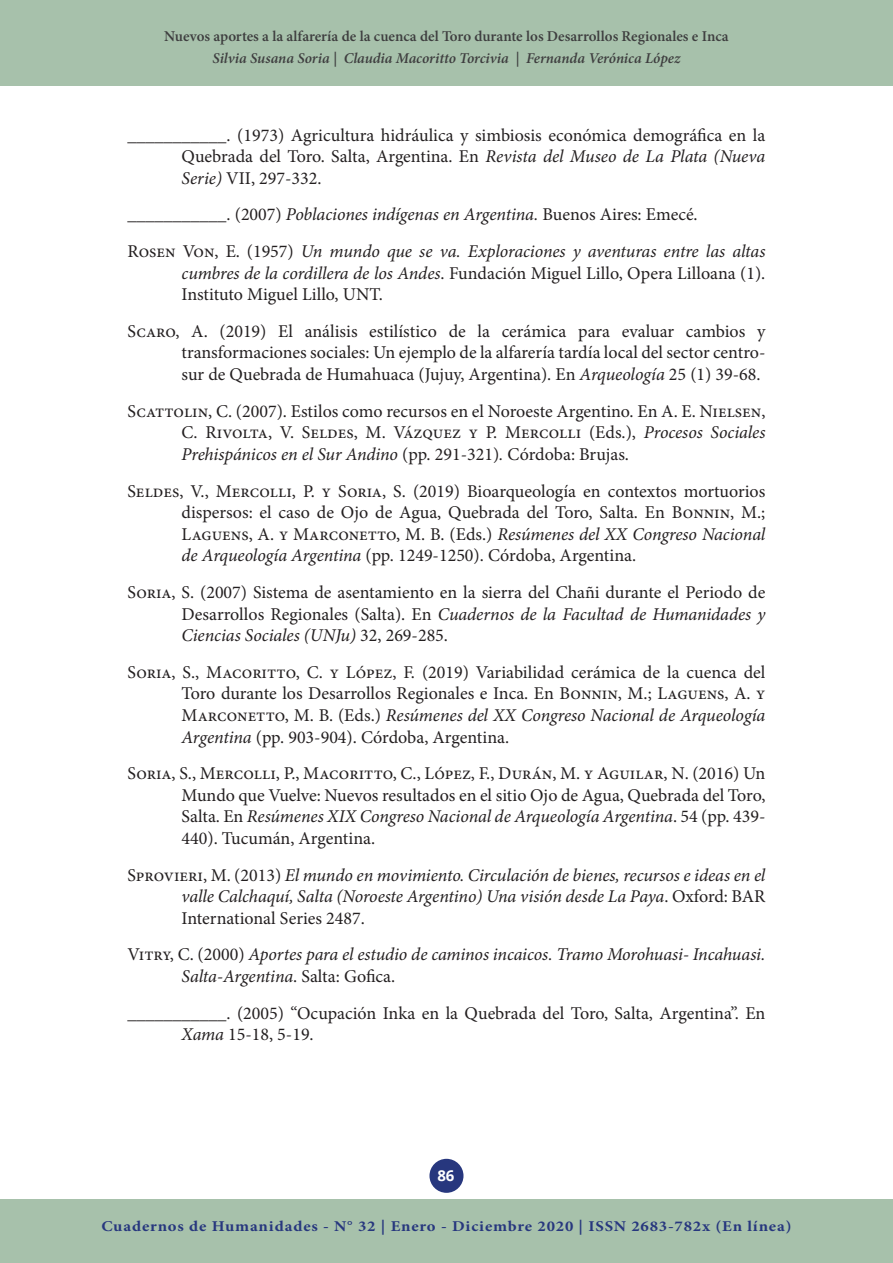
<style>
.page{position:relative;width:893px;height:1263px;background:#fff}
.page>*{position:absolute;margin:0;border:0;box-sizing:border-box;transform-origin:0 0}
.t1{font:18px/21.6px "Minion Pro";color:#231f20;text-align:justify}
.t2{font:italic 18px/21.6px "Minion Pro";letter-spacing:-.01em;color:#231f20;text-align:justify}
.t3{font:600 15px "Minion Pro";color:#3e3e3f}
.t4{font:700 15px "Minion Pro";letter-spacing:.05em;color:#27377e;scale:1.11 1}
.t5{font:italic 600 15px "Minion Pro";letter-spacing:-.005em;color:#3e3e3f}
.t6{font:700 15px "Open Sans";color:#fff}
.s1{font-style:italic}
.s2{font-style:normal}
</style>
<div class="page">
<div style="left:429px;top:1159px;width:34px;height:34px;background:#27377e;border-radius:50%"></div>
<div style="left:0;top:0;width:893px;height:85px;background:#a7c1ab"></div>
<div style="left:0;top:1199px;width:893px;height:64px;background:#a7c1ab"></div>
<p class="t3" style="left:164px;top:26px;width:566px">Nuevos aportes a la alfarería de la cuenca del Toro durante los Desarrollos Regionales e Inca</p>
<p class="t5" style="left:213px;top:48px;width:469px">Silvia Susana Soria | Claudia Macoritto Torcivia | Fernanda Verónica López</p>
<p class="t1" style="left:182px;top:124px;width:585px;text-indent:-54px">___________. (1973) Agricultura hidráulica y simbiosis económica demográfica en la Quebrada del Toro. Salta, Argentina. En <span class="s1">Revista del Museo de La Plata (Nueva Serie)</span> VII, 297-332.</p>
<p class="t1" style="left:128px;top:204px;width:572px">___________. (2007) <span class="s1">Poblaciones indígenas en Argentina.</span> Buenos Aires: Emecé.</p>
<p class="t2" style="left:182px;top:240px;width:585px;text-indent:-54px"><span class="s2">Rosen Von, E. (1957)</span> Un mundo que se va. Exploraciones y aventuras entre las altas cumbres de la cordillera de los Andes<span class="s2">. Fundación Miguel Lillo, Opera Lilloana (1).<br>Instituto Miguel Lillo, UNT.</span></p>
<p class="t1" style="left:182px;top:320px;width:586px;text-indent:-54px">Scaro, A. (2019) El análisis estilístico de la cerámica para evaluar cambios y transformaciones sociales: Un ejemplo de la alfarería tardía local del sector centro&shy;sur de Quebrada de Humahuaca (Jujuy, Argentina). En <span class="s1">Arqueología</span> 25 (1) 39-68.</p>
<p class="t1" style="left:182px;top:400px;width:585px;text-indent:-54px">Scattolin, C. (2007). Estilos como recursos en el Noroeste Argentino. En A. E. Nielsen, C. Rivolta, V. Seldes, M. Vázquez y P. Mercolli (Eds.), <span class="s1">Procesos Sociales Prehispánicos en el Sur Andino</span> (pp. 291-321)<span class="s1">.</span> Córdoba: Brujas.</p>
<p class="t1" style="left:182px;top:480px;width:585px;text-indent:-54px">Seldes, V., Mercolli, P. y Soria, S. (2019) Bioarqueología en contextos mortuorios dispersos: el caso de Ojo de Agua, Quebrada del Toro, Salta. En Bonnin, M.; Laguens, A. y Marconetto, M. B. (Eds.) <span class="s1">Resúmenes del XX Congreso Nacional de Arqueología Argentina</span> (pp. 1249-1250). Córdoba, Argentina.</p>
<p class="t1" style="left:182px;top:581px;width:585px;text-indent:-54px">Soria, S. (2007) Sistema de asentamiento en la sierra del Chañi durante el Periodo de Desarrollos Regionales (Salta). En <span class="s1">Cuadernos de la Facultad de Humanidades y Ciencias Sociales (UNJu)</span> 32, 269-285.</p>
<p class="t1" style="left:182px;top:661px;width:585px;text-indent:-54px">Soria, S., Macoritto, C. y López, F. (2019) Variabilidad cerámica de la cuenca del Toro durante los Desarrollos Regionales e Inca. En Bonnin, M.; Laguens, A. y Marconetto, M. B. (Eds.) <span class="s1">Resúmenes del XX Congreso Nacional de Arqueología Argentina</span> (pp. 903-904). Córdoba, Argentina.</p>
<p class="t1" style="left:182px;top:763px;width:585px;text-indent:-54px">Soria, S., Mercolli, P., Macoritto, C., López, F., Durán, M. y Aguilar, N. (2016) Un Mundo que Vuelve: Nuevos resultados en el sitio Ojo de Agua, Quebrada del Toro, Salta. En <span class="s1">Resúmenes XIX Congreso Nacional de Arqueología Argentina</span>. 54 (pp. 439- 440). Tucumán, Argentina.</p>
<p class="t2" style="left:182px;top:864px;width:585px;text-indent:-54px"><span class="s2">Sprovieri, M. (2013)</span> El mundo en movimiento. Circulación de bienes, recursos e ideas en el valle Calchaquí, Salta (Noroeste Argentino) Una visión desde La Paya<span class="s2">. Oxford: BAR International Series 2487.</span></p>
<p class="t2" style="left:182px;top:944px;width:585px;text-indent:-54px"><span class="s2">Vitry, C. (2000)</span> Aportes para el estudio de caminos incaicos. Tramo Morohuasi- Incahuasi.<br>Salta-Argentina<span class="s2">. Salta: Gofica.</span></p>
<p class="t1" style="left:182px;top:1002px;width:585px;text-indent:-54px">___________. (2005) “Ocupación Inka en la Quebrada del Toro, Salta, Argentina”. En<br><span class="s1">Xama</span> 15-18, 5-19.</p>
<p class="t6" style="left:437px;top:1165px;width:19px">86</p>
<p class="t4" style="left:101px;top:1216px;width:623px">Cuadernos de Humanidades - N° 32 | Enero - Diciembre 2020 | ISSN 2683-782x (En línea)</p>
</div>
